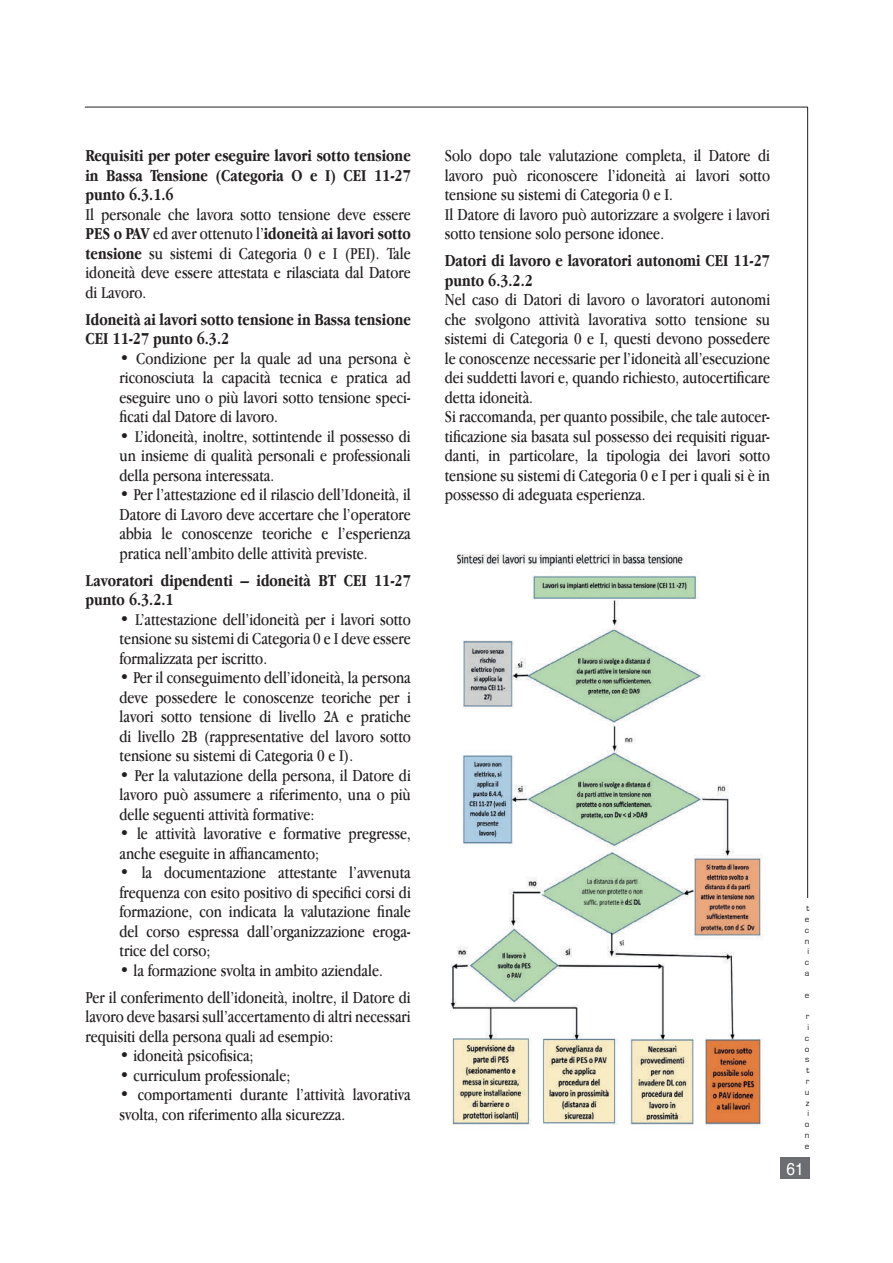
<style>
.page{position:relative;width:893px;height:1263px;background:#fff}
.page>*{position:absolute;margin:0;border:0;box-sizing:border-box;transform-origin:0 0}
.t1{font:17.25px/19.5px "Apple Garamond";color:#231f20;text-align:justify}
.t2{font:700 17.25px/19.5px "Apple Garamond";color:#231f20}
.t3{font:17.25px "Helvetica";color:#fff;scale:.9 1}
.t4{font:9px/10.8px "Eurostile";color:#231f20;text-align:center}
.s1{font-weight:700}
</style>
<div class="page">
<hr style="left:807px;top:107px;width:1px;height:791px;background:#231f20">
<hr style="left:85px;top:107px;width:723px;height:1px;background:#231f20">
<div style="left:780px;top:1158px;width:30px;height:21px;background:#6c6d70"></div>
<img style="left:450px;top:553px;width:313px;height:572px">
<p class="t2" style="left:86px;top:146px;width:327px;text-align:justify">Requisiti per poter eseguire lavori sotto tensione in Bassa Tensione (Categoria O e I) CEI 11-27 punto 6.3.1.6</p>
<p class="t1" style="left:86px;top:204px;width:327px">Il personale che lavora sotto tensione deve essere <span class="s1">PES o PAV</span> ed aver ottenuto l’<span class="s1">idoneità ai lavori sotto tensione</span> su sistemi di Categoria 0 e I (PEI). Tale idoneità deve essere attestata e rilasciata dal Datore di Lavoro.</p>
<p class="t2" style="left:86px;top:309px;width:327px">Idoneità ai lavori sotto tensione in Bassa tensione<br>CEI 11-27 punto 6.3.2</p>
<p class="t1" style="left:120px;top:348px;width:293px">• Condizione per la quale ad una persona è riconosciuta la capacità tecnica e pratica ad eseguire uno o più lavori sotto tensione speci&shy;ficati dal Datore di lavoro.</p>
<p class="t1" style="left:120px;top:426px;width:293px">• L’idoneità, inoltre, sottintende il possesso di un insieme di qualità personali e professionali della persona interessata.</p>
<p class="t1" style="left:120px;top:484px;width:293px">• Per l’attestazione ed il rilascio dell’Idoneità, il Datore di Lavoro deve accertare che l’operatore abbia le conoscenze teoriche e l’esperienza pratica nell’ambito delle attività previste.</p>
<p class="t2" style="left:86px;top:570px;width:327px">Lavoratori dipendenti – idoneità BT CEI 11-27 punto 6.3.2.1</p>
<p class="t1" style="left:120px;top:609px;width:293px">• L’attestazione dell’idoneità per i lavori sotto tensione su sistemi di Categoria 0 e I deve essere formalizzata per iscritto.</p>
<p class="t1" style="left:120px;top:667px;width:293px">• Per il conseguimento dell’idoneità, la persona deve possedere le conoscenze teoriche per i lavori sotto tensione di livello 2A e pratiche di livello 2B (rappresentative del lavoro sotto tensione su sistemi di Categoria 0 e I).</p>
<p class="t1" style="left:120px;top:765px;width:293px">• Per la valutazione della persona, il Datore di lavoro può assumere a riferimento, una o più delle seguenti attività formative:</p>
<p class="t1" style="left:120px;top:823px;width:293px">• le attività lavorative e formative pregresse, anche eseguite in affiancamento;</p>
<p class="t1" style="left:120px;top:862px;width:293px">• la documentazione attestante l’avvenuta frequenza con esito positivo di specifici corsi di formazione, con indicata la valutazione finale del corso espressa dall’organizzazione eroga&shy;trice del corso;</p>
<p class="t1" style="left:86px;top:956px;width:327px;line-height:27px;text-align:center">• la formazione svolta in ambito aziendale.<br>Per il conferimento dell’idoneità, inoltre, il Datore di</p>
<p class="t1" style="left:86px;top:1006px;width:327px">lavoro deve basarsi sull’accertamento di altri necessari requisiti della persona quali ad esempio:</p>
<p class="t1" style="left:120px;top:1045px;width:136px">• idoneità psicofisica;</p>
<p class="t1" style="left:120px;top:1065px;width:172px">• curriculum professionale;</p>
<p class="t1" style="left:120px;top:1084px;width:293px">• comportamenti durante l’attività lavorativa svolta, con riferimento alla sicurezza.</p>
<p class="t1" style="left:445px;top:145px;width:327px;text-align:left">Solo dopo tale valutazione completa, il Datore di lavoro può riconoscere l’idoneità ai lavori sotto tensione su sistemi di Categoria 0 e I.<br>Il Datore di lavoro può autorizzare a svolgere i lavori sotto tensione solo persone idonee.</p>
<p class="t2" style="left:445px;top:251px;width:327px">Datori di lavoro e lavoratori autonomi CEI 11-27 punto 6.3.2.2</p>
<p class="t1" style="left:445px;top:289px;width:327px;text-align:left">Nel caso di Datori di lavoro o lavoratori autonomi che svolgono attività lavorativa sotto tensione su sistemi di Categoria 0 e I, questi devono possedere le conoscenze necessarie per l’idoneità all’esecuzione dei suddetti lavori e, quando richiesto, autocertificare detta idoneità.<br>Si raccomanda, per quanto possibile, che tale autocer&shy;tificazione sia basata sul possesso dei requisiti riguar&shy;danti, in particolare, la tipologia dei lavori sotto tensione su sistemi di Categoria 0 e I per i quali si è in possesso di adeguata esperienza.</p>
<p class="t4" style="left:805px;top:903px;width:6px">t e c n i c a</p>
<p class="t4" style="left:805px;top:989px;width:6px">e</p>
<p class="t4" style="left:805px;top:1011px;width:6px">r i c o s t r u z i o n e</p>
<p class="t3" style="left:786px;top:1156px;width:21px">61</p>
</div>
